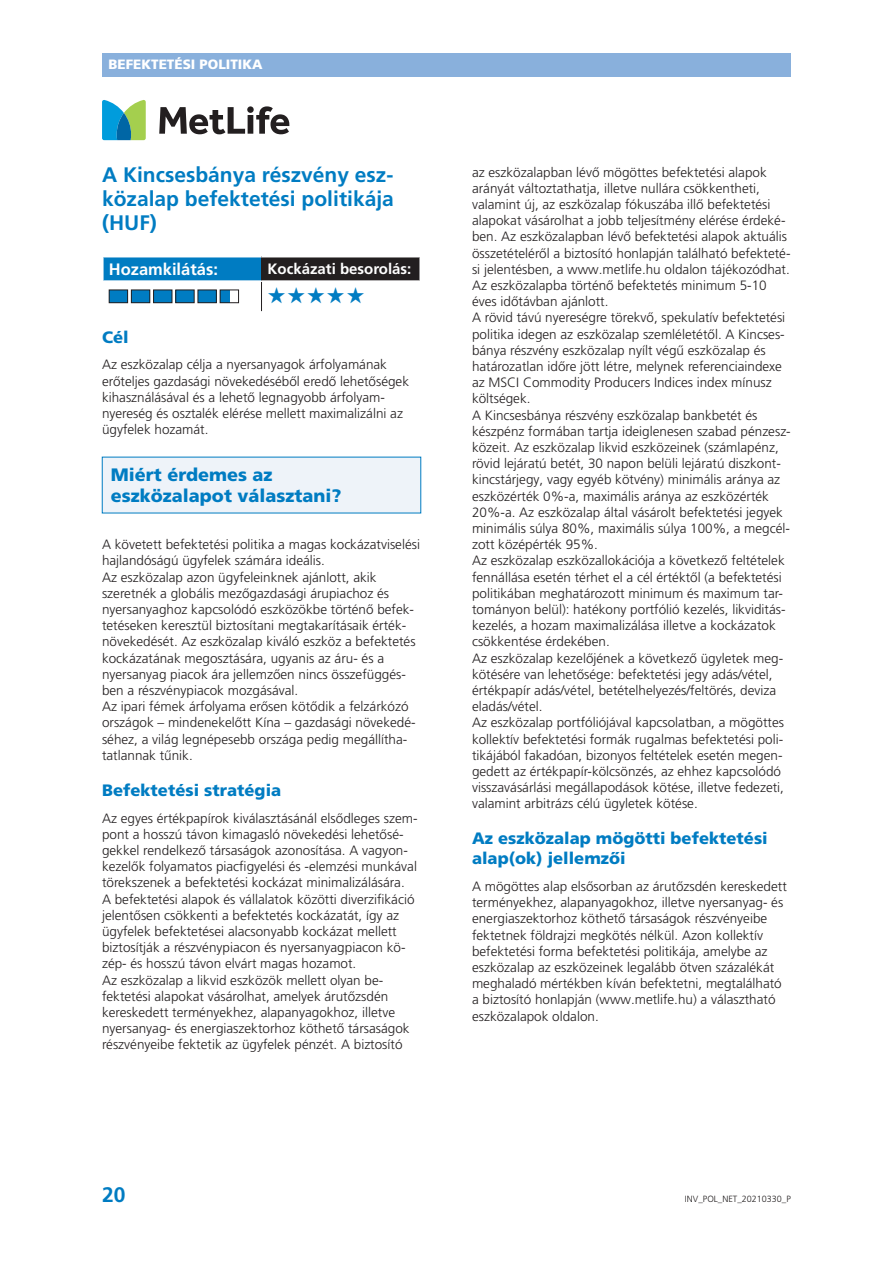
<style>
.page{position:relative;width:893px;height:1263px;background:#fff}
.page>*{position:absolute;margin:0;border:0;box-sizing:border-box;transform-origin:0 0}
.t1{font:22.5px "Zapf Dingbats";color:#007cc2}
.t2{font:700 21px/24px "Frutiger LT Pro";color:#007cc2;text-align:justify}
.t3{font:900 18px/21px "Frutiger LT Pro";color:#007cc2}
.t4{font:900 16.5px/19.8px "Frutiger LT Pro";color:#007cc2}
.t5{font:700 16.5px "Frutiger LT Pro";color:#fff}
.t6{font:700 15px "Frutiger LT Pro";color:#fff}
.t7{font:300 13.5px/16.2px "Frutiger LT Pro";color:#231f20}
.t8{font:900 13.5px "Frutiger LT Pro";color:#fff}
.t9{font:300 9px "Frutiger LT Pro";color:#231f20}
</style>
<div class="page">
<div style="left:102px;top:53px;width:689px;height:24px;background:#89b0dc"></div>
<svg style="left:159px;top:106px;width:130px;height:28px"></svg>
<svg style="left:102px;top:100px;width:44px;height:40px"></svg>
<div style="left:103px;top:257px;width:158px;height:24px;background:#007cc2"></div>
<div style="left:261px;top:257px;width:159px;height:24px;background:#231f20"></div>
<svg style="left:261px;top:257px;width:1px;height:54px"></svg>
<hr style="left:102px;top:257px;width:2px;height:23px;background:#fff">
<hr style="left:419px;top:257px;width:2px;height:23px;background:#fff">
<hr style="left:102px;top:280px;width:159px;height:2px;background:#fff">
<hr style="left:261px;top:280px;width:160px;height:2px;background:#fff">
<div style="left:109px;top:290px;width:19px;height:13px;background:#007cc2"></div>
<div style="left:109px;top:290px;width:19px;height:13px;border:1px solid #231f20"></div>
<div style="left:131px;top:290px;width:19px;height:13px;background:#007cc2"></div>
<div style="left:131px;top:290px;width:19px;height:13px;border:1px solid #231f20"></div>
<div style="left:154px;top:290px;width:18px;height:13px;background:#007cc2"></div>
<div style="left:153px;top:290px;width:19px;height:13px;border:1px solid #231f20"></div>
<div style="left:176px;top:290px;width:18px;height:13px;background:#007cc2"></div>
<div style="left:175px;top:290px;width:20px;height:13px;border:1px solid #231f20"></div>
<div style="left:198px;top:290px;width:18px;height:13px;background:#007cc2"></div>
<div style="left:198px;top:290px;width:19px;height:13px;border:1px solid #231f20"></div>
<div style="left:220px;top:290px;width:9px;height:12px;background:#007cc2"></div>
<div style="left:220px;top:290px;width:19px;height:13px;border:1px solid #231f20"></div>
<div style="left:102px;top:457px;width:319px;height:56px;background:#eef3f9"></div>
<p class="t8" style="left:108px;top:57px;width:156px">BEFEKTETÉSI POLITIKA</p>
<h2 class="t2" style="left:102px;top:163px;width:293px">A Kincsesbánya részvény esz&shy;közalap befektetési politikája (HUF)</h2>
<p class="t5" style="left:109px;top:260px;width:111px">Hozamkilátás:</p>
<p class="t6" style="left:267px;top:260px;width:145px">Kockázati besorolás:</p>
<h1 class="t1" style="left:267px;top:284px;width:99px">★★★★★</h1>
<p class="t4" style="left:102px;top:327px;width:28px">Cél</p>
<p class="t7" style="left:102px;top:357px;width:309px">Az eszközalap célja a nyersanyagok árfolyamának erőteljes gazdasági növekedéséből eredő lehetőségek kihasználásával és a lehető legnagyobb árfolyam&shy;nyereség és osztalék elérése mellett maximalizálni az ügyfelek hozamát.</p>
<h3 class="t3" style="left:111px;top:464px;width:232px">Miért érdemes az eszközalapot választani?</h3>
<p class="t7" style="left:102px;top:536px;width:319px">A követett befektetési politika a magas kockázatviselési hajlandóságú ügyfelek számára ideális.<br>Az eszközalap azon ügyfeleinknek ajánlott, akik szeretnék a globális mezőgazdasági árupiachoz és nyersanyaghoz kapcsolódó eszközökbe történő befek&shy;tetéseken keresztül biztosítani megtakarításaik érték&shy;növekedését. Az eszközalap kiváló eszköz a befektetés kockázatának megosztására, ugyanis az áru- és a nyersanyag piacok ára jellemzően nincs összefüggés&shy;ben a részvénypiacok mozgásával.<br>Az ipari fémek árfolyama erősen kötődik a felzárkózó országok – mindenekelőtt Kína – gazdasági növekedé&shy;séhez, a világ legnépesebb országa pedig megállítha&shy;tatlannak tűnik.</p>
<p class="t4" style="left:102px;top:780px;width:181px">Befektetési stratégia</p>
<p class="t7" style="left:102px;top:810px;width:317px">Az egyes értékpapírok kiválasztásánál elsődleges szem&shy;pont a hosszú távon kimagasló növekedési lehetősé&shy;gekkel rendelkező társaságok azonosítása. A vagyon&shy;kezelők folyamatos piacfigyelési és -elemzési munkával törekszenek a befektetési kockázat minimalizálására.<br>A befektetési alapok és vállalatok közötti diverzifikáció jelentősen csökkenti a befektetés kockázatát, így az ügyfelek befektetései alacsonyabb kockázat mellett biztosítják a részvénypiacon és nyersanyagpiacon kö&shy;zép- és hosszú távon elvárt magas hozamot.<br>Az eszközalap a likvid eszközök mellett olyan be&shy;fektetési alapokat vásárolhat, amelyek árutőzsdén kereskedett terményekhez, alapanyagokhoz, illetve nyersanyag- és energiaszektorhoz köthető társaságok részvényeibe fektetik az ügyfelek pénzét. A biztosító</p>
<p class="t7" style="left:472px;top:164px;width:320px">az eszközalapban lévő mögöttes befektetési alapok arányát változtathatja, illetve nullára csökkentheti, valamint új, az eszközalap fókuszába illő befektetési alapokat vásárolhat a jobb teljesítmény elérése érdeké&shy;ben. Az eszközalapban lévő befektetési alapok aktuális összetételéről a biztosító honlapján található befekteté&shy;si jelentésben, a www.metlife.hu oldalon tájékozódhat.<br>Az eszközalapba történő befektetés minimum 5-10 éves időtávban ajánlott.<br>A rövid távú nyereségre törekvő, spekulatív befektetési politika idegen az eszközalap szemléletétől. A Kincses&shy;bánya részvény eszközalap nyílt végű eszközalap és határozatlan időre jött létre, melynek referenciaindexe az MSCI Commodity Producers Indices index mínusz költségek.<br>A Kincsesbánya részvény eszközalap bankbetét és készpénz formában tartja ideiglenesen szabad pénzesz&shy;közeit. Az eszközalap likvid eszközeinek (számlapénz, rövid lejáratú betét, 30 napon belüli lejáratú diszkont&shy;kincstárjegy, vagy egyéb kötvény) minimális aránya az eszközérték 0%-a, maximális aránya az eszközérték 20%-a. Az eszközalap által vásárolt befektetési jegyek minimális súlya 80%, maximális súlya 100%, a megcél&shy;zott középérték 95%.<br>Az eszközalap eszközallokációja a következő feltételek fennállása esetén térhet el a cél értéktől (a befektetési politikában meghatározott minimum és maximum tar&shy;tományon belül): hatékony portfólió kezelés, likviditás&shy;kezelés, a hozam maximalizálása illetve a kockázatok csökkentése érdekében.<br>Az eszközalap kezelőjének a következő ügyletek meg&shy;kötésére van lehetősége: befektetési jegy adás/vétel, értékpapír adás/vétel, betételhelyezés/feltörés, deviza eladás/vétel.<br>Az eszközalap portfóliójával kapcsolatban, a mögöttes kollektív befektetési formák rugalmas befektetési poli&shy;tikájából fakadóan, bizonyos feltételek esetén megen&shy;gedett az értékpapír-kölcsönzés, az ehhez kapcsolódó visszavásárlási megállapodások kötése, illetve fedezeti, valamint arbitrázs célú ügyletek kötése.</p>
<p class="t4" style="left:472px;top:829px;width:297px">Az eszközalap mögötti befektetési alap(ok) jellemzői</p>
<p class="t7" style="left:472px;top:878px;width:316px">A mögöttes alap elsősorban az árutőzsdén kereskedett terményekhez, alapanyagokhoz, illetve nyersanyag- és energiaszektorhoz köthető társaságok részvényeibe fektetnek földrajzi megkötés nélkül. Azon kollektív befektetési forma befektetési politikája, amelybe az eszközalap az eszközeinek legalább ötven százalékát meghaladó mértékben kíván befektetni, megtalálható a biztosító honlapján (www.metlife.hu) a választható eszközalapok oldalon.</p>
<h2 class="t2" style="left:102px;top:1183px;width:25px">20</h2>
<p class="t9" style="left:685px;top:1193px;width:108px">INV_POL_NET_20210330_P</p>
</div>
